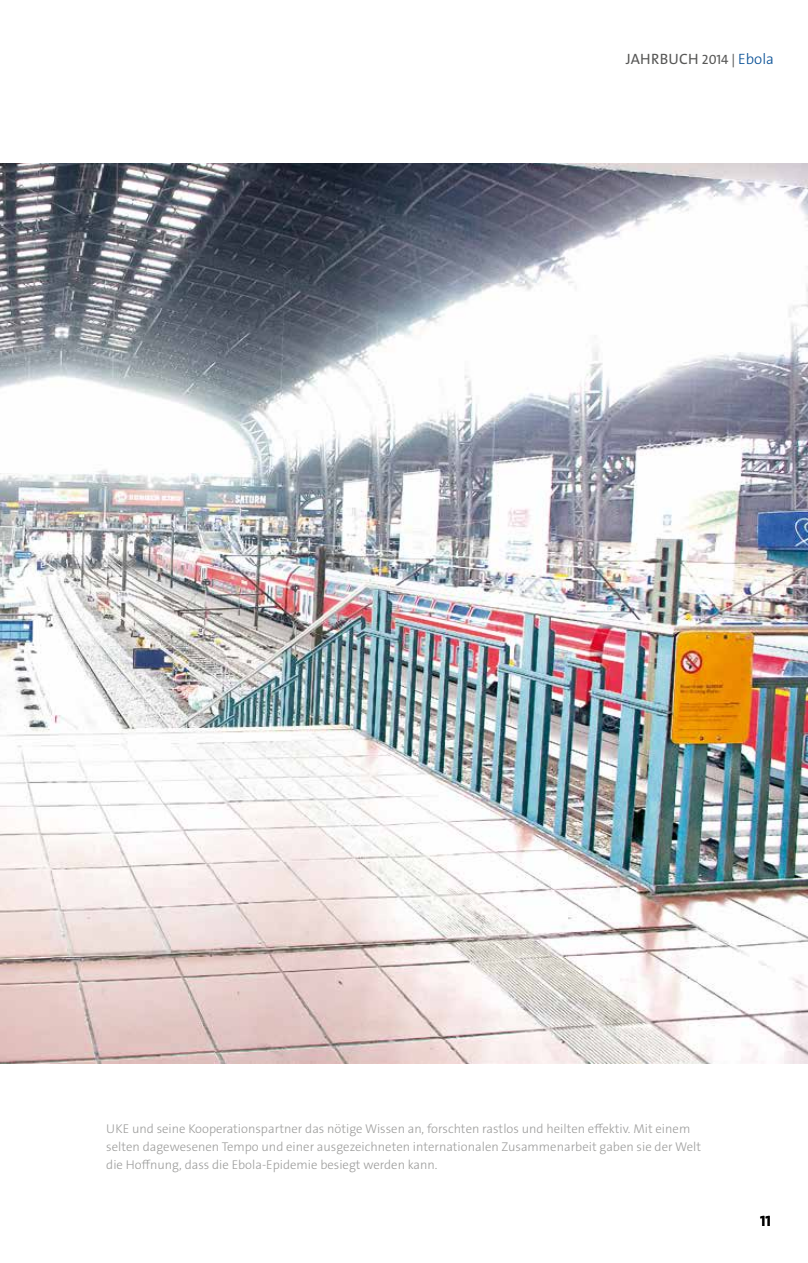
<style>
.page{position:relative;width:808px;height:1263px;background:#fff}
.page>*{position:absolute;margin:0;border:0;box-sizing:border-box;transform-origin:0 0}
.t1{font:15px "The Sans Os F";letter-spacing:.015em;color:#575756}
.t2{font:700 15px "The Sans Os F";color:#000}
.t3{font:300 12.75px/18px "The Sans Os F";color:#9d9d9c}
.s1{font-size:13.5px}
.s2{font-weight:300;color:#004b93}
</style>
<div class="page">
<img style="left:0;top:164px;width:808px;height:899px">
<p class="t1" style="left:626px;top:49px;width:150px">JAHRBUCH <span class="s1">2014 |</span> <span class="s2">Ebola</span></p>
<p class="t3" style="left:106px;top:1120px;width:596px">UKE und seine Kooperationspartner das nötige Wissen an, forschten rastlos und heilten effektiv. Mit einem selten dagewesenen Tempo und einer ausgezeichneten internationalen Zusammenarbeit gaben sie der Welt die Hoffnung, dass die Ebola-Epidemie besiegt werden kann.</p>
<p class="t2" style="left:760px;top:1211px;width:12px">11</p>
</div>
